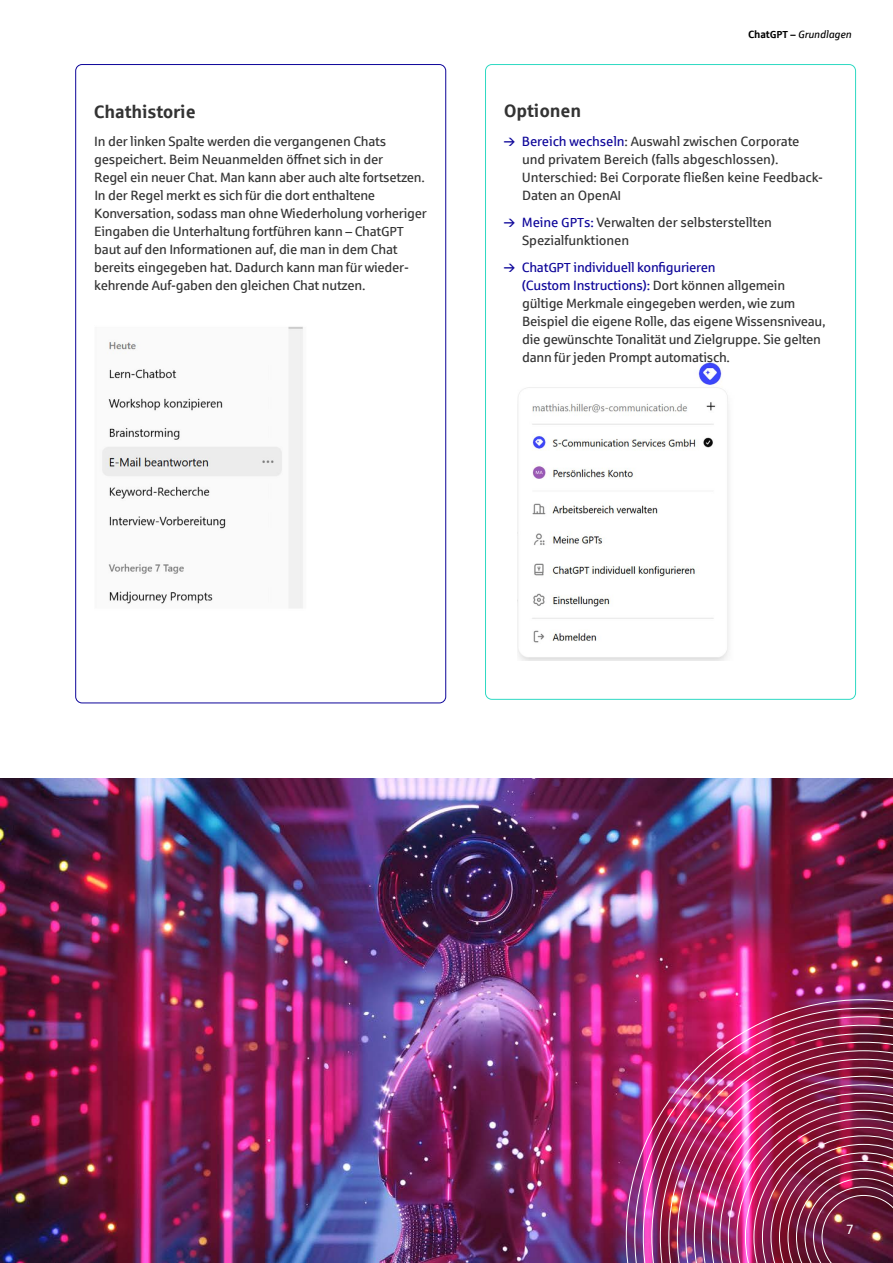
<style>
.page{position:relative;width:893px;height:1263px;background:#fff}
.page>*{position:absolute;margin:0;border:0;box-sizing:border-box;transform-origin:0 0}
.t1{font:700 18px "Sparkasse Rg";letter-spacing:-.01em;color:#333}
.t2{font:13.5px/18px "Sparkasse Rg";letter-spacing:-.02em;color:#333}
.t3{font:13.5px "Sparkasse Rg";color:#fff}
.t4{font:italic 10.5px "Sparkasse Rg";letter-spacing:-.01em;color:#000}
.s1{font-size:13.05px}
.s2{font-weight:700;font-style:normal}
.s3{font-weight:700;font-style:normal;font-size:10.2px}
.s4{color:#0d0599}
.s5{font-size:13.05px;color:#0d0599}
</style>
<div class="page">
<img style="left:0;top:778px;width:893px;height:485px">
<img style="left:102px;top:326px;width:201px;height:282px">
<img style="left:517px;top:361px;width:212px;height:299px">
<img style="left:626px;top:999px;width:267px;height:264px">
<h1 class="t1" style="left:94px;top:100px;width:103px">Chathistorie</h1>
<p class="t2" style="left:94px;top:132px;width:334px">In der linken Spalte werden die vergangenen Chats gespeichert. Beim Neuanmelden öffnet sich in der<br>Regel ein neuer Chat. Man kann aber auch alte fortsetzen.<br>In der Regel merkt es sich für die dort enthaltene Konversation, sodass man ohne Wiederholung vorheriger Eingaben die Unterhaltung fortführen kann – Chat<span class="s1">GPT </span>baut auf den Informationen auf, die man in dem Chat bereits eingegeben hat. Dadurch kann man für wieder&shy;kehrende Auf-gaben den gleichen Chat nutzen.</p>
<p class="t4" style="left:748px;top:28px;width:105px"><span class="s2">Chat</span><span class="s3">GPT</span> <span class="s2">–</span> Grundlagen</p>
<h1 class="t1" style="left:504px;top:99px;width:79px">Optionen</h1>
<p class="t2" style="left:522px;top:132px;width:303px"><span class="s4">Bereich wechseln</span>: Auswahl zwischen Corporate und privatem Bereich (falls abgeschlossen).<br>Unterschied: Bei Corporate fließen keine Feedback-Daten an Open<span class="s1">AI</span></p>
<p class="t2" style="left:522px;top:213px;width:252px"><span class="s4">Meine</span> <span class="s5">GPT</span><span class="s4">s:</span> Verwalten der selbsterstellten<br>Spezialfunktionen</p>
<p class="t2" style="left:522px;top:258px;width:305px"><span class="s4">Chat</span><span class="s5">GPT</span> <span class="s4">individuell konfigurieren<br>(Custom Instructions):</span> Dort können allgemein gültige Merkmale eingegeben werden, wie zum Beispiel die eigene Rolle, das eigene Wissensniveau, die gewünschte Tonalität und Zielgruppe. Sie gelten dann für jeden Prompt automatisch.</p>
<p class="t3" style="left:846px;top:1221px;width:9px">7</p>
</div>
